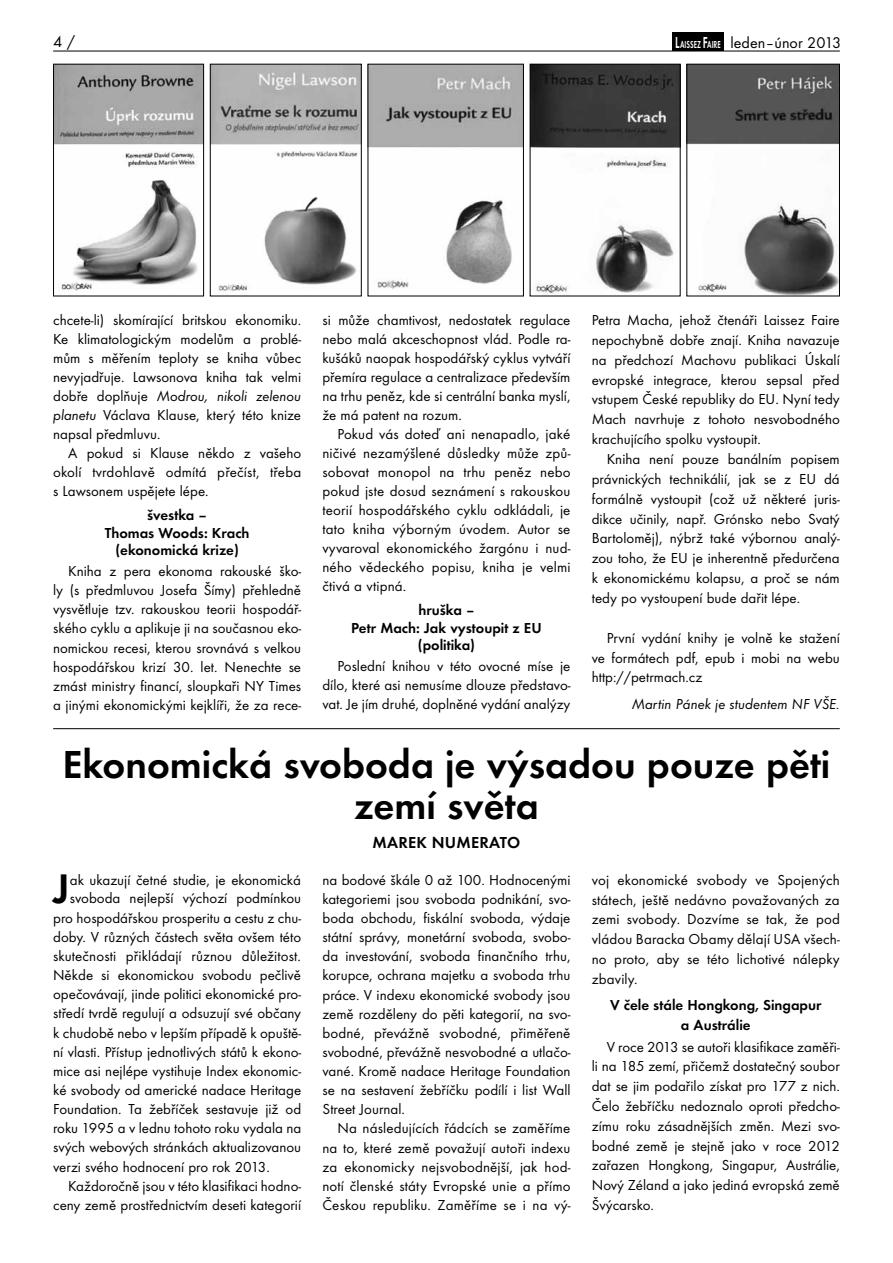
<style>
.page{position:relative;width:893px;height:1263px;background:#fff}
.page>*{position:absolute;margin:0;border:0;box-sizing:border-box;transform-origin:0 0}
.t1{font:600 42.9px "Futura TOT";color:#000}
.t2{font:600 40.5px/40.5px "Futura TOT";color:#000;text-align:center}
.t3{font:600 16.5px "Futura TOT";color:#000}
.t4{font:16.5px "Futura TOT";color:#000}
.t5{font:16.05px "Futura TOT";color:#000}
.t6{font:15px/19px "Futura TOT";color:#000;text-align:justify}
.t7{font:600 15px/17.5px "Futura TOT";color:#000;text-align:center}
.t8{font:15px "Futura TOT Book Obli";color:#000}
.s1{font-weight:600;font-size:16.5px;color:#fff}
.s2{font-weight:600;font-size:10.5px;color:#fff}
.s3{font-family:"Futura TOT"}
.s4{font-family:"Futura TOT Book Obli"}
</style>
<div class="page">
<div style="left:672px;top:32px;width:51px;height:19px;background:#000"></div>
<hr style="left:53px;top:51px;width:787px;height:1px;background:#000">
<img style="left:55px;top:66px;width:147px;height:225px">
<div style="left:53px;top:64px;width:151px;height:232px;border:1px solid #000"></div>
<img style="left:212px;top:66px;width:148px;height:226px">
<div style="left:210px;top:64px;width:152px;height:232px;border:1px solid #000"></div>
<img style="left:370px;top:66px;width:152px;height:223px">
<div style="left:368px;top:64px;width:156px;height:232px;border:1px solid #000"></div>
<img style="left:532px;top:66px;width:146px;height:228px">
<div style="left:530px;top:64px;width:150px;height:232px;border:1px solid #000"></div>
<img style="left:688px;top:66px;width:150px;height:228px">
<div style="left:686px;top:64px;width:154px;height:232px;border:1px solid #000"></div>
<hr style="left:53px;top:728px;width:787px;height:1px;background:#000">
<p class="t4" style="left:53px;top:31px;width:23px">4 /</p>
<p class="t5" style="left:675px;top:33px;width:168px"><span class="s1">L</span><span class="s2">AISSEZ</span> <span class="s1">F</span><span class="s2">AIRE</span> leden–únor 2013</p>
<p class="t6" style="left:53px;top:310px;width:250px">chcete-li) skomírající britskou ekonomiku.<br>Ke klimatologickým modelům a problé&shy;mům s měřením teploty se kniha vůbec nevyjadřuje. Lawsonova kniha tak velmi</p>
<p class="t8" style="left:53px;top:387px;width:250px"><span class="s3">dobře doplňuje</span> Modrou, nikoli zelenou</p>
<p class="t6" style="left:53px;top:406px;width:250px"><span class="s4">planetu</span> Václava Klause, který této knize napsal předmluvu.</p>
<p class="t6" style="left:53px;top:444px;width:250px;text-indent:15px">A pokud si Klause někdo z vašeho okolí tvrdohlavě odmítá přečíst, třeba s Lawsonem uspějete lépe.</p>
<p class="t7" style="left:105px;top:506px;width:146px">švestka –<br>Thomas Woods: Krach (ekonomická krize)</p>
<p class="t6" style="left:53px;top:562px;width:250px;text-indent:15px">Kniha z pera ekonoma rakouské ško&shy;ly (s předmluvou Josefa Šímy) přehledně vysvětluje tzv. rakouskou teorii hospodář&shy;ského cyklu a aplikuje ji na současnou eko&shy;nomickou recesi, kterou srovnává s velkou hospodářskou krizí 30. let. Nenechte se zmást ministry financí, sloupkaři NY Times a jinými ekonomickými kejklíři, že za rece-</p>
<p class="t6" style="left:322px;top:310px;width:250px">si může chamtivost, nedostatek regulace nebo malá akceschopnost vlád. Podle ra&shy;kušáků naopak hospodářský cyklus vytváří přemíra regulace a centralizace především na trhu peněz, kde si centrální banka myslí, že má patent na rozum.</p>
<p class="t6" style="left:322px;top:424px;width:250px;text-indent:15px">Pokud vás doteď ani nenapadlo, jaké ničivé nezamýšlené důsledky může způ&shy;sobovat monopol na trhu peněz nebo pokud jste dosud seznámení s rakouskou teorií hospodářského cyklu odkládali, je tato kniha výborným úvodem. Autor se vyvaroval ekonomického žargónu i nud&shy;ného vědeckého popisu, kniha je velmi čtivá a vtipná.</p>
<p class="t7" style="left:351px;top:601px;width:190px">hruška –<br>Petr Mach: Jak vystoupit z EU (politika)</p>
<p class="t6" style="left:322px;top:657px;width:250px;text-indent:15px">Poslední knihou v této ovocné míse je dílo, které asi nemusíme dlouze představo&shy;vat. Je jím druhé, doplněné vydání analýzy</p>
<p class="t6" style="left:592px;top:310px;width:250px;line-height:19.8px">Petra Macha, jehož čtenáři Laissez Faire nepochybně dobře znají. Kniha navazuje na předchozí Machovu publikaci Úskalí evropské integrace, kterou sepsal před vstupem České republiky do EU. Nyní tedy Mach navrhuje z tohoto nesvobodného krachujícího spolku vystoupit.</p>
<p class="t6" style="left:592px;top:449px;width:250px;line-height:19.8px;text-indent:15px">Kniha není pouze banálním popisem právnických technikálií, jak se z EU dá formálně vystoupit (což už některé juris&shy;dikce učinily, např. Grónsko nebo Svatý Bartoloměj), nýbrž také výbornou analý&shy;zou toho, že EU je inherentně předurčena k ekonomickému kolapsu, a proč se nám tedy po vystoupení bude dařit lépe.</p>
<p class="t6" style="left:592px;top:628px;width:250px;line-height:19.8px;text-indent:15px">První vydání knihy je volně ke stažení ve formátech pdf, epub i mobi na webu http://petrmach.cz</p>
<p class="t8" style="left:632px;top:695px;width:210px">Martin Pánek je studentem NF VŠE.</p>
<h2 class="t2" style="left:63px;top:744px;width:769px">Ekonomická svoboda je výsadou pouze pěti zemí světa</h2>
<p class="t3" style="left:373px;top:833px;width:96px">Marek Numera</p>
<p class="t3" style="left:500px;top:833px;width:22px">to</p>
<h1 class="t1" style="left:53px;top:863px;width:18px">J</h1>
<p class="t6" style="left:70px;top:870px;width:233px">ak ukazují četné studie, je ekonomická</p>
<p class="t6" style="left:70px;top:889px;width:233px">svoboda nejlepší výchozí podmínkou</p>
<p class="t6" style="left:53px;top:908px;width:250px">pro hospodářskou prosperitu a cestu z chu-</p>
<p class="t6" style="left:53px;top:927px;width:250px">doby. V různých částech světa ovšem této</p>
<p class="t6" style="left:53px;top:946px;width:249px">skutečnosti přikládají různou důležitost.</p>
<p class="t6" style="left:53px;top:965px;width:250px">Někde si ekonomickou svobodu pečlivě</p>
<p class="t6" style="left:53px;top:984px;width:250px">opečovávají, jinde politici ekonomické pro-</p>
<p class="t6" style="left:53px;top:1004px;width:250px">středí tvrdě regulují a odsuzují své občany</p>
<p class="t6" style="left:53px;top:1023px;width:249px">k chudobě nebo v lepším případě k opuště-</p>
<p class="t6" style="left:53px;top:1042px;width:250px">ní vlasti. Přístup jednotlivých států k ekono-</p>
<p class="t6" style="left:53px;top:1061px;width:250px">mice asi nejlépe vystihuje Index ekonomic-</p>
<p class="t6" style="left:53px;top:1080px;width:250px">ké svobody od americké nadace Heritage</p>
<p class="t6" style="left:53px;top:1099px;width:250px">Foundation. Ta žebříček sestavuje již od</p>
<p class="t6" style="left:53px;top:1119px;width:250px">roku 1995 a v lednu tohoto roku vydala na</p>
<p class="t6" style="left:53px;top:1138px;width:250px">svých webových stránkách aktualizovanou</p>
<p class="t6" style="left:53px;top:1157px;width:218px">verzi svého hodnocení pro rok 2013.</p>
<p class="t6" style="left:68px;top:1176px;width:235px">Každoročně jsou v této klasifikaci hodno-</p>
<p class="t6" style="left:53px;top:1195px;width:250px">ceny země prostřednictvím deseti kategorií</p>
<p class="t6" style="left:322px;top:870px;width:250px">na bodové škále 0 až 100. Hodnocenými kategoriemi jsou svoboda podnikání, svo&shy;boda obchodu, fiskální svoboda, výdaje státní správy, monetární svoboda, svobo&shy;da investování, svoboda finančního trhu, korupce, ochrana majetku a svoboda trhu práce. V indexu ekonomické svobody jsou země rozděleny do pěti kategorií, na svo&shy;bodné, převážně svobodné, přiměřeně svobodné, převážně nesvobodné a utlačo&shy;vané. Kromě nadace Heritage Foundation se na sestavení žebříčku podílí i list Wall Street Journal.</p>
<p class="t6" style="left:322px;top:1119px;width:250px;text-indent:15px">Na následujících řádcích se zaměříme na to, které země považují autoři indexu za ekonomicky nejsvobodnější, jak hod&shy;notí členské státy Evropské unie a přímo Českou republiku. Zaměříme se i na vý-</p>
<p class="t6" style="left:592px;top:870px;width:250px;line-height:19.8px">voj ekonomické svobody ve Spojených státech, ještě nedávno považovaných za zemi svobody. Dozvíme se tak, že pod vládou Baracka Obamy dělají USA všech&shy;no proto, aby se této lichotivé nálepky zbavily.</p>
<p class="t7" style="left:610px;top:995px;width:213px;line-height:19.8px">V čele stále Hongkong, Singapur a Austrálie</p>
<p class="t6" style="left:592px;top:1036px;width:250px;line-height:19.8px;text-indent:15px">V roce 2013 se autoři klasifikace zaměři&shy;li na 185 zemí, přičemž dostatečný soubor dat se jim podařilo získat pro 177 z nich.<br>Čelo žebříčku nedoznalo oproti předcho&shy;zímu roku zásadnějších změn. Mezi svo&shy;bodné země je stejně jako v roce 2012 zařazen Hongkong, Singapur, Austrálie, Nový Zéland a jako jediná evropská země Švýcarsko.</p>
</div>
